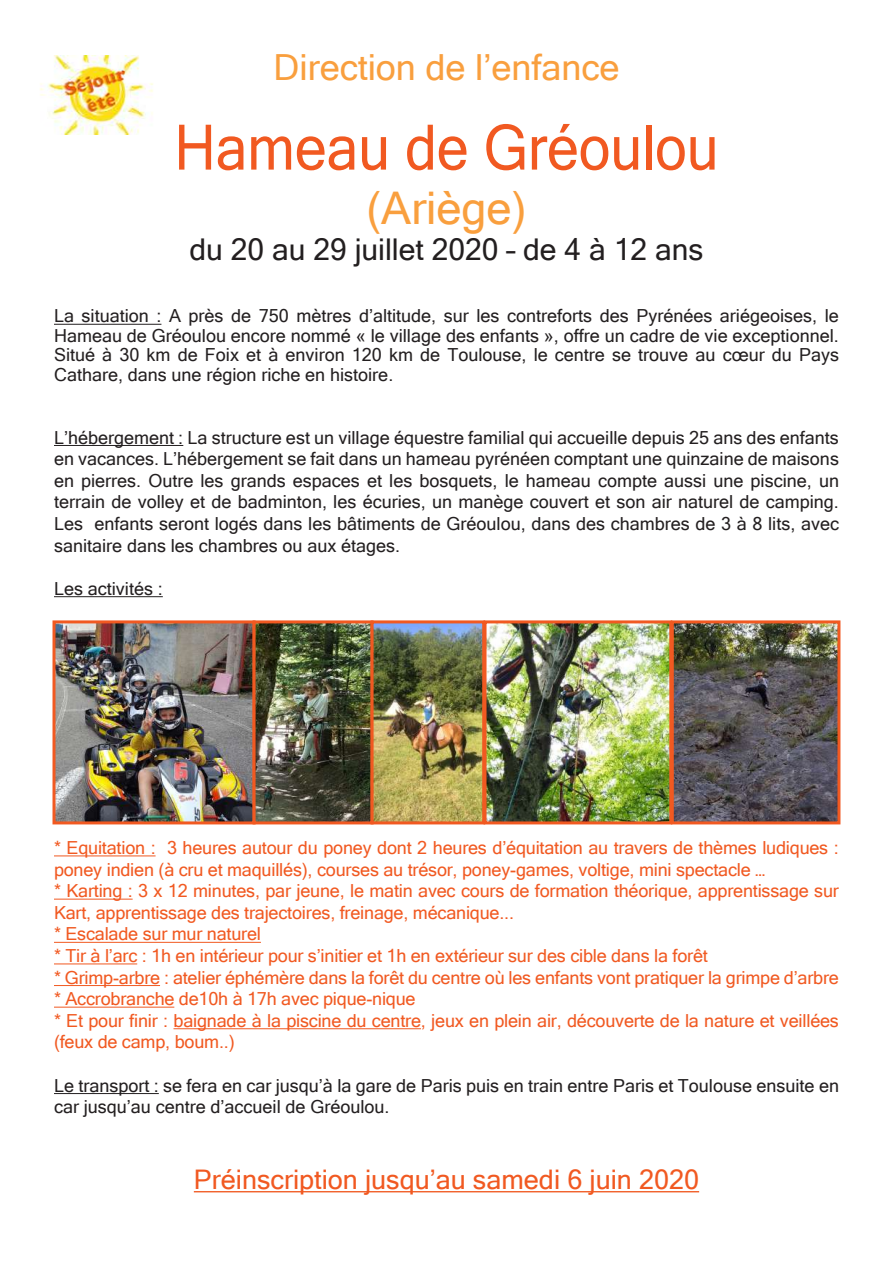
<style>
.page{position:relative;width:893px;height:1263px;background:#fff}
.page>*{position:absolute;margin:0;border:0;box-sizing:border-box;transform-origin:0 0}
.t1{font:62.7px "Microsoft Sans Serif";color:#f15921;scale:.91 1}
.t2{font:45px "Microsoft Sans Serif";color:#f99f3e}
.t3{font:36px "Microsoft Sans Serif";color:#f99f3e}
.t4{font:30px "Microsoft Sans Serif";color:#231f20}
.t5{font:27px "Microsoft Sans Serif";color:#f15921}
.t6{font:18px/21.6px "Microsoft Sans Serif";color:#231f20;text-align:justify}
.t7{font:18px/21.6px "Microsoft Sans Serif";letter-spacing:-.01em;color:#f15921}
</style>
<div class="page">
<hr style="left:54px;top:324px;width:107px;height:1px;background:#231f20">
<hr style="left:54px;top:445px;width:129px;height:1px;background:#231f20">
<hr style="left:54px;top:596px;width:109px;height:1px;background:#231f20">
<hr style="left:54px;top:855px;width:102px;height:1px;background:#f15921">
<hr style="left:54px;top:899px;width:79px;height:1px;background:#f15921">
<hr style="left:54px;top:942px;width:207px;height:1px;background:#f15921">
<hr style="left:54px;top:963px;width:83px;height:1px;background:#f15921">
<hr style="left:54px;top:985px;width:106px;height:1px;background:#f15921">
<hr style="left:54px;top:1007px;width:120px;height:1px;background:#f15921">
<hr style="left:173px;top:1028px;width:248px;height:1px;background:#f15921">
<hr style="left:54px;top:1093px;width:105px;height:1px;background:#231f20">
<hr style="left:194px;top:1191px;width:505px;height:1px;background:#f15921">
<img style="left:40px;top:55px;width:113px;height:79px">
<img style="left:56px;top:624px;width:780px;height:196px">
<div style="left:52px;top:620px;width:204px;height:204px;border:3px solid #f15921"></div>
<div style="left:253px;top:620px;width:121px;height:204px;border:3px solid #f15921"></div>
<div style="left:371px;top:620px;width:114px;height:204px;border:3px solid #f15921"></div>
<div style="left:483px;top:620px;width:189px;height:204px;border:3px solid #f15921"></div>
<div style="left:671px;top:620px;width:169px;height:204px;border:3px solid #f15921"></div>
<h3 class="t3" style="left:273px;top:46px;width:347px">Direction de l’enfance</h3>
<h1 class="t1" style="left:174px;top:112px;width:599px">Hameau de Gréoulou</h1>
<h2 class="t2" style="left:366px;top:182px;width:162px">(Ariège)</h2>
<h3 class="t4" style="left:189px;top:232px;width:516px">du 20 au 29 juillet 2020 – de 4 à 12 ans</h3>
<p class="t6" style="left:54px;top:306px;width:786px;line-height:19.5px">La situation : A près de 750 mètres d’altitude, sur les contreforts des Pyrénées ariégeoises, le Hameau de Gréoulou encore nommé « le village des enfants », offre un cadre de vie exceptionnel.<br>Situé à 30 km de Foix et à environ 120 km de Toulouse, le centre se trouve au cœur du Pays Cathare, dans une région riche en histoire.</p>
<p class="t6" style="left:54px;top:426px;width:786px">L’hébergement : La structure est un village équestre familial qui accueille depuis 25 ans des enfants en vacances. L’hébergement se fait dans un hameau pyrénéen comptant une quinzaine de maisons en pierres. Outre les grands espaces et les bosquets, le hameau compte aussi une piscine, un terrain de volley et de badminton, les écuries, un manège couvert et son air naturel de camping.<br>Les enfants seront logés dans les bâtiments de Gréoulou, dans des chambres de 3 à 8 lits, avec sanitaire dans les chambres ou aux étages.</p>
<p class="t6" style="left:54px;top:578px;width:110px">Les activités :</p>
<p class="t7" style="left:54px;top:837px;width:786px">* Equitation : 3 heures autour du poney dont 2 heures d’équitation au travers de thèmes ludiques : poney indien (à cru et maquillés), courses au trésor, poney-games, voltige, mini spectacle …<br>* Karting : 3 x 12 minutes, par jeune, le matin avec cours de formation théorique, apprentissage sur Kart, apprentissage des trajectoires, freinage, mécanique...<br>* Escalade sur mur naturel<br>* Tir à l’arc : 1h en intérieur pour s’initier et 1h en extérieur sur des cible dans la forêt<br>* Grimp-arbre : atelier éphémère dans la forêt du centre où les enfants vont pratiquer la grimpe d’arbre * Accrobranche de10h à 17h avec pique-nique<br>* Et pour finir : baignade à la piscine du centre, jeux en plein air, découverte de la nature et veillées (feux de camp, boum..)</p>
<p class="t6" style="left:54px;top:1074px;width:786px">Le transport : se fera en car jusqu’à la gare de Paris puis en train entre Paris et Toulouse ensuite en car jusqu’au centre d’accueil de Gréoulou.</p>
<h3 class="t5" style="left:194px;top:1164px;width:507px">Préinscription jusqu’au samedi 6 juin 2020</h3>
</div>
